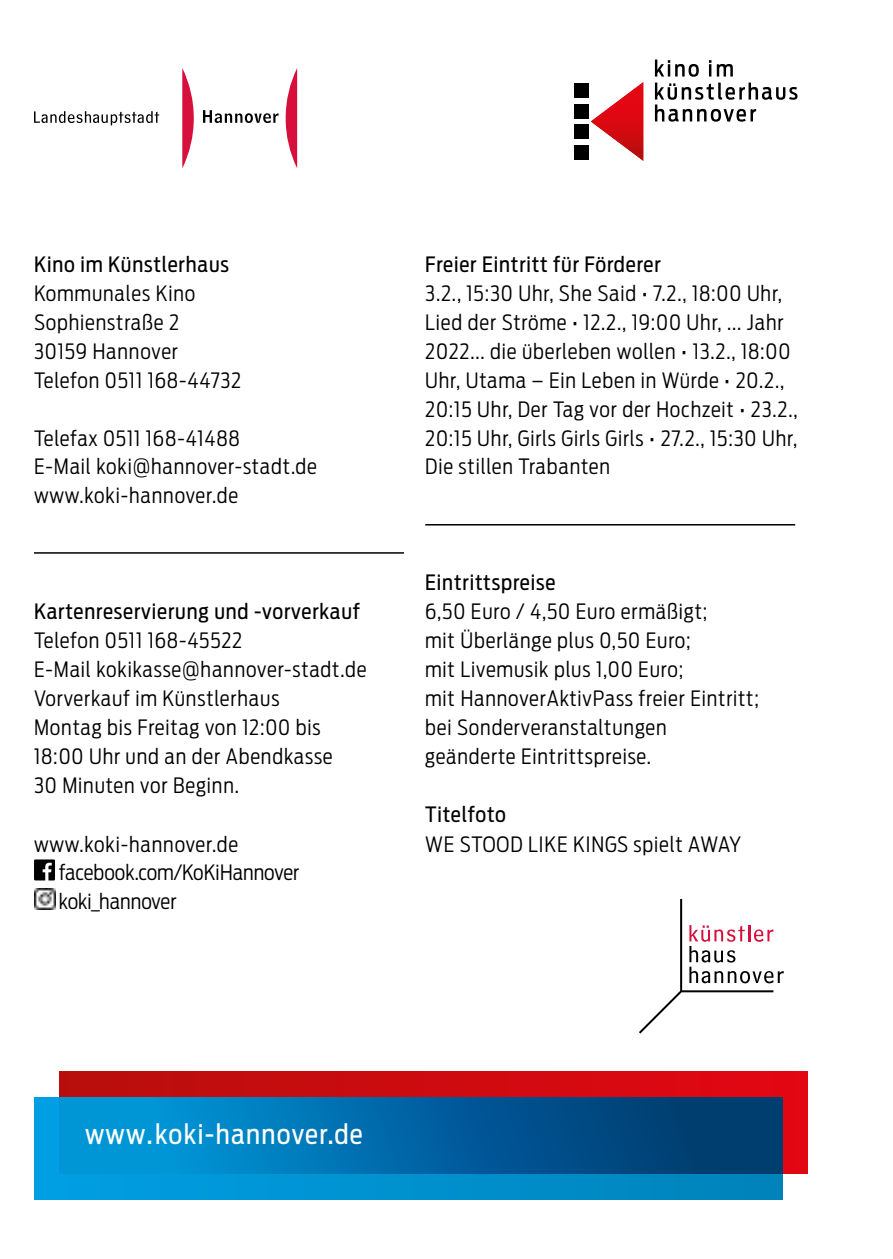
<style>
.page{position:relative;width:893px;height:1259px;background:#fff}
.page>*{position:absolute;margin:0;border:0;box-sizing:border-box;transform-origin:0 0}
.t1{font:27px "Antenna Cond";letter-spacing:.05em;color:#fff}
.t2{font:300 21px/28.8px "Antenna Cond";letter-spacing:.04em;color:#000}
.t3{font:21px "Antenna Cond";letter-spacing:.04em;color:#000}
.t4{font:300 21px/28.8px "Antenna Cond";color:#000}
</style>
<div class="page">
<hr style="left:34px;top:552px;width:370px;height:2px;background:#000">
<svg style="left:34px;top:859px;width:21px;height:21px"></svg>
<img style="left:34px;top:888px;width:21px;height:21px">
<hr style="left:425px;top:524px;width:370px;height:1px;background:#000">
<svg style="left:639px;top:899px;width:145px;height:134px"></svg>
<div style="left:34px;top:1097px;width:748px;height:102px;background:linear-gradient(to right,#009fe4,#0082ba)"></div>
<div style="left:60px;top:1071px;width:748px;height:103px;background:linear-gradient(to right,#b80f0c,#e10714)"></div>
<div style="left:60px;top:1097px;width:722px;height:77px;background:linear-gradient(to right,#009de2,#003065)"></div>
<svg style="left:286px;top:68px;width:11px;height:100px"></svg>
<svg style="left:182px;top:68px;width:12px;height:100px"></svg>
<svg style="left:203px;top:110px;width:76px;height:13px"></svg>
<svg style="left:34px;top:111px;width:125px;height:14px"></svg>
<svg style="left:591px;top:82px;width:52px;height:79px"></svg>
<div style="left:574px;top:84px;width:15px;height:14px;background:#000"></div>
<div style="left:574px;top:104px;width:15px;height:15px;background:#000"></div>
<div style="left:574px;top:124px;width:15px;height:15px;background:#000"></div>
<div style="left:574px;top:145px;width:15px;height:14px;background:#000"></div>
<svg style="left:655px;top:83px;width:142px;height:39px"></svg>
<svg style="left:655px;top:60px;width:78px;height:17px"></svg>
<p class="t3" style="left:34px;top:252px;width:197px">Kino im Künstlerhaus</p>
<p class="t2" style="left:34px;top:279px;width:209px">Kommunales Kino<br>Sophienstraße 2<br>30159 Hannover<br>Telefon 0511 168-44732</p>
<p class="t2" style="left:34px;top:423px;width:285px">Telefax 0511 168-41488<br>E-Mail koki@hannover-stadt.de www.koki-hannover.de</p>
<p class="t3" style="left:34px;top:599px;width:327px">Kartenreservierung und -vorverkauf</p>
<p class="t2" style="left:34px;top:626px;width:334px">Telefon 0511 168-45522<br>E-Mail kokikasse@hannover-stadt.de<br>Vorverkauf im Künstlerhaus<br>Montag bis Freitag von 12:00 bis<br>18:00 Uhr und an der Abendkasse<br>30 Minuten vor Beginn.</p>
<p class="t4" style="left:59px;top:829px;width:242px;text-indent:-25px">www.koki-hannover.de facebook.com/KoKiHannover koki_hannover</p>
<p class="t3" style="left:425px;top:252px;width:237px">Freier Eintritt für Förderer</p>
<p class="t2" style="left:425px;top:279px;width:374px">3.2., 15:30 Uhr, She Said • 7.2., 18:00 Uhr, Lied der Ströme • 12.2., 19:00 Uhr, ... Jahr 2022... die überleben wollen • 13.2., 18:00<br>Uhr, Utama – Ein Leben in Würde • 20.2., 20:15 Uhr, Der Tag vor der Hochzeit • 23.2., 20:15 Uhr, Girls Girls Girls • 27.2., 15:30 Uhr, Die stillen Trabanten</p>
<p class="t3" style="left:425px;top:570px;width:132px">Eintrittspreise</p>
<p class="t2" style="left:425px;top:597px;width:335px">6,50 Euro / 4,50 Euro ermäßigt;<br>mit Überlänge plus 0,50 Euro;<br>mit Livemusik plus 1,00 Euro;<br>mit HannoverAktivPass freier Eintritt; bei Sonderveranstaltungen geänderte Eintrittspreise.</p>
<p class="t3" style="left:425px;top:801px;width:82px">Titelfoto</p>
<p class="t2" style="left:425px;top:830px;width:317px">WE STOOD LIKE KINGS spielt AWAY</p>
<p class="t1" style="left:85px;top:1119px;width:279px">www.koki-hannover.de</p>
</div>
